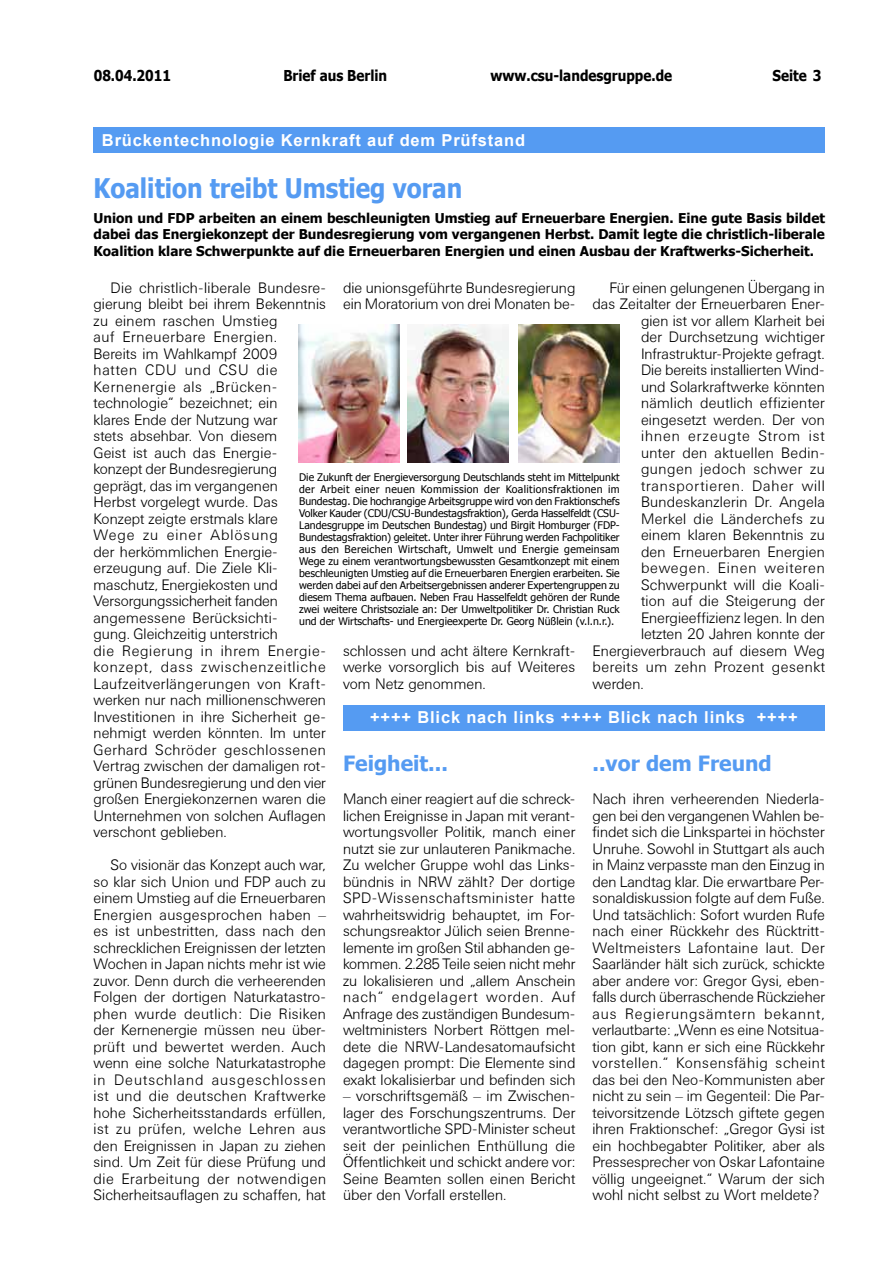
<style>
.page{position:relative;width:893px;height:1263px;background:#fff}
.page>*{position:absolute;margin:0;border:0;box-sizing:border-box;transform-origin:0 0}
.t1{font:700 27px "Tahoma";color:#559bf2;scale:.9 1}
.t2{font:700 21px "Tahoma";color:#559bf2}
.t3{font:700 16.5px "Arial";letter-spacing:.05em;color:#fff}
.t4{font:300 15px/16.5px "Univers BSK";color:#000;text-align:justify}
.t5{font:700 15px "Tahoma";color:#000;scale:.9 1}
.t6{font:300 15px "Univers BSK";letter-spacing:.02em;color:#000}
.t7{font:300 15px "Univers BSK";letter-spacing:.03em;color:#000}
.t8{font:300 15px "Univers BSK";letter-spacing:.05em;color:#000}
.t9{font:300 15px "Univers BSK";letter-spacing:.025em;color:#000}
.t10{font:300 15px "Univers BSK";letter-spacing:.06em;color:#000}
.t11{font:300 15px "Univers BSK";letter-spacing:.055em;color:#000}
.t12{font:300 15px "Univers BSK";letter-spacing:.035em;color:#000}
.t13{font:700 13.5px/16.5px "Tahoma";color:#000;text-align:justify}
.t14{font:10.5px/12px "Tahoma";color:#000;text-align:justify}
.s1{font-family:"Times New Roman";font-weight:400;font-style:italic}
</style>
<div class="page">
<div style="left:93px;top:128px;width:732px;height:25px;background:#559bf2"></div>
<div style="left:343px;top:705px;width:482px;height:26px;background:#559bf2"></div>
<img style="left:299px;top:325px;width:101px;height:137px">
<img style="left:408px;top:325px;width:101px;height:137px">
<img style="left:518px;top:325px;width:101px;height:137px">
<p class="t5" style="left:94px;top:65px;width:87px">08.04.2011</p>
<p class="t5" style="left:283px;top:65px;width:117px">Brief aus Berlin</p>
<p class="t5" style="left:490px;top:65px;width:203px">www.csu-landesgruppe.de</p>
<p class="t5" style="left:772px;top:65px;width:56px">Seite 3</p>
<p class="t3" style="left:102px;top:129px;width:425px">Brückentechnologie Kernkraft auf dem Prüfstand</p>
<h1 class="t1" style="left:94px;top:169px;width:411px">Koalition treibt Umstieg voran</h1>
<p class="t13" style="left:94px;top:209px;width:733px">Union und FDP arbeiten an einem beschleunigten Umstieg auf Erneuerbare Energien. Eine gute Basis bildet dabei das Energiekonzept der Bundesregierung vom vergangenen Herbst. Damit legte die christlich-liberale Koalition klare Schwerpunkte auf die Erneuerbaren Energien und einen Ausbau der Kraftwerks-Sicherheit.</p>
<p class="t4" style="left:609px;top:279px;width:217px">Für einen gelungenen Übergang in</p>
<p class="t4" style="left:592px;top:296px;width:234px">das Zeitalter der Erneuerbaren Ener-</p>
<p class="t4" style="left:641px;top:312px;width:185px">gien ist vor allem Klarheit bei</p>
<p class="t4" style="left:641px;top:329px;width:185px">der Durchsetzung wichtiger</p>
<p class="t4" style="left:641px;top:345px;width:185px">Infrastruktur-Projekte gefragt.</p>
<p class="t4" style="left:641px;top:362px;width:185px">Die bereits installierten Wind-</p>
<p class="t4" style="left:641px;top:378px;width:185px">und Solarkraftwerke könnten</p>
<p class="t6" style="left:641px;top:395px;width:185px">nämlich deutlich effizienter</p>
<p class="t4" style="left:641px;top:411px;width:185px">eingesetzt werden. Der von</p>
<p class="t10" style="left:641px;top:428px;width:185px">ihnen erzeugte Strom ist</p>
<p class="t6" style="left:641px;top:444px;width:185px">unter den aktuellen Bedin-</p>
<p class="t12" style="left:641px;top:461px;width:185px">gungen jedoch schwer zu</p>
<p class="t8" style="left:641px;top:477px;width:185px">transportieren. Daher will</p>
<p class="t4" style="left:641px;top:494px;width:185px">Bundeskanzlerin Dr. Angela</p>
<p class="t9" style="left:641px;top:510px;width:185px">Merkel die Länderchefs zu</p>
<p class="t4" style="left:641px;top:527px;width:185px">einem klaren Bekenntnis zu</p>
<p class="t4" style="left:641px;top:543px;width:185px">den Erneuerbaren Energien</p>
<p class="t11" style="left:641px;top:560px;width:185px">bewegen. Einen weiteren</p>
<p class="t4" style="left:641px;top:576px;width:185px">Schwerpunkt will die Koali-</p>
<p class="t4" style="left:641px;top:593px;width:185px">tion auf die Steigerung der</p>
<p class="t4" style="left:641px;top:609px;width:185px">Energieeffizienz legen. In den</p>
<p class="t4" style="left:641px;top:626px;width:185px">letzten 20 Jahren konnte der</p>
<p class="t4" style="left:592px;top:642px;width:234px">Energieverbrauch auf diesem Weg</p>
<p class="t7" style="left:592px;top:659px;width:234px">bereits um zehn Prozent gesenkt</p>
<p class="t4" style="left:592px;top:675px;width:53px">werden.</p>
<p class="t4" style="left:343px;top:279px;width:234px">die unionsgeführte Bundesregierung ein Moratorium von drei Monaten be-</p>
<p class="t4" style="left:94px;top:279px;width:234px;text-align:left;text-indent:17px">Die christlich-liberale Bundesre&shy;gierung bleibt bei ihrem Bekenntnis zu einem raschen Umstieg<br>auf Erneuerbare Energien.<br>Bereits im Wahlkampf 2009<br>hatten CDU und CSU die<br>Kernenergie als „Brücken&shy;technologie“ bezeichnet; ein<br>klares Ende der Nutzung war<br>stets absehbar. Von diesem<br>Geist ist auch das Energie&shy;konzept der Bundesregierung geprägt, das im vergangenen<br>Herbst vorgelegt wurde. Das<br>Konzept zeigte erstmals klare<br>Wege zu einer Ablösung<br>der herkömmlichen Energie&shy;erzeugung auf. Die Ziele Kli&shy;maschutz, Energiekosten und<br>Versorgungssicherheit fanden angemessene Berücksichti-<br>gung. Gleichzeitig unterstrich<br>die Regierung in ihrem Energie&shy;konzept, dass zwischenzeitliche<br>Laufzeitverlängerungen von Kraft&shy;werken nur nach millionenschweren<br>Investitionen in ihre Sicherheit ge&shy;nehmigt werden könnten. Im unter<br>Gerhard Schröder geschlossenen<br>Vertrag zwischen der damaligen rot&shy;grünen Bundesregierung und den vier großen Energiekonzernen waren die<br>Unternehmen von solchen Auflagen verschont geblieben.</p>
<p class="t4" style="left:94px;top:857px;width:234px;text-indent:17px">So visionär das Konzept auch war, so klar sich Union und FDP auch zu einem Umstieg auf die Erneuerbaren Energien ausgesprochen haben <span class="s1">– </span>es ist unbestritten, dass nach den schrecklichen Ereignissen der letzten Wochen in Japan nichts mehr ist wie zuvor. Denn durch die verheerenden Folgen der dortigen Naturkatastro&shy;phen wurde deutlich: Die Risiken der Kernenergie müssen neu über&shy;prüft und bewertet werden. Auch wenn eine solche Naturkatastrophe in Deutschland ausgeschlossen ist und die deutschen Kraftwerke hohe Sicherheitsstandards erfüllen, ist zu prüfen, welche Lehren aus den Ereignissen in Japan zu ziehen sind. Um Zeit für diese Prüfung und die Erarbeitung der notwendigen Sicherheitsauflagen zu schaffen, hat</p>
<p class="t14" style="left:299px;top:471px;width:322px">Die Zukunft der Energieversorgung Deutschlands steht im Mittelpunkt der Arbeit einer neuen Kommission der Koalitionsfraktionen im Bundestag. Die hochrangige Arbeitsgruppe wird von den Fraktionschefs Volker Kauder (CDU/CSU-Bundestagsfraktion), Gerda Hasselfeldt (CSU-Landesgruppe im Deutschen Bundestag) und Birgit Homburger (FDP-Bundestagsfraktion) geleitet. Unter ihrer Führung werden Fachpolitiker aus den Bereichen Wirtschaft, Umwelt und Energie gemeinsam Wege zu einem verantwortungsbewussten Gesamtkonzept mit einem beschleunigten Umstieg auf die Erneuerbaren Energien erarbeiten. Sie werden dabei auf den Arbeitsergebnissen anderer Expertengruppen zu diesem Thema aufbauen. Neben Frau Hasselfeldt gehören der Runde zwei weitere Christsoziale an: Der Umweltpolitiker Dr. Christian Ruck und der Wirtschafts- und Energieexperte Dr. Georg Nüßlein (v.l.n.r.).</p>
<p class="t4" style="left:343px;top:642px;width:234px">schlossen und acht ältere Kernkraft&shy;werke vorsorglich bis auf Weiteres vom Netz genommen.</p>
<p class="t3" style="left:370px;top:706px;width:429px">++++ Blick nach links ++++ Blick nach links ++++</p>
<h2 class="t2" style="left:343px;top:748px;width:106px">Feigheit...</h2>
<p class="t4" style="left:343px;top:791px;width:234px">Manch einer reagiert auf die schreck&shy;lichen Ereignisse in Japan mit verant&shy;wortungsvoller Politik, manch einer nutzt sie zur unlauteren Panikmache.<br>Zu welcher Gruppe wohl das Links&shy;bündnis in NRW zählt? Der dortige SPD-Wissenschaftsminister hatte wahrheitswidrig behauptet, im For&shy;schungsreaktor Jülich seien Brenne&shy;lemente im großen Stil abhanden ge&shy;kommen. 2.285 Teile seien nicht mehr zu lokalisieren und „allem Anschein nach“ endgelagert worden. Auf Anfrage des zuständigen Bundesum&shy;weltministers Norbert Röttgen mel&shy;dete die NRW-Landesatomaufsicht dagegen prompt: Die Elemente sind exakt lokalisierbar und befinden sich</p>
<p class="t4" style="left:343px;top:1088px;width:234px"><span class="s1">–</span> vorschriftsgemäß <span class="s1">–</span> im Zwischen&shy;lager des Forschungszentrums. Der verantwortliche SPD-Minister scheut seit der peinlichen Enthüllung die Öffentlichkeit und schickt andere vor:<br>Seine Beamten sollen einen Bericht über den Vorfall erstellen.</p>
<h2 class="t2" style="left:592px;top:748px;width:181px">..vor dem Freund</h2>
<p class="t4" style="left:592px;top:791px;width:234px;text-align:left">Nach ihren verheerenden Niederla&shy;gen bei den vergangenen Wahlen be&shy;findet sich die Linkspartei in höchster Unruhe. Sowohl in Stuttgart als auch in Mainz verpasste man den Einzug in den Landtag klar. Die erwartbare Per&shy;sonaldiskussion folgte auf dem Fuße.<br>Und tatsächlich: Sofort wurden Rufe nach einer Rückkehr des Rücktritt-Weltmeisters Lafontaine laut. Der Saarländer hält sich zurück, schickte aber andere vor: Gregor Gysi, eben&shy;falls durch überraschende Rückzieher aus Regierungsämtern bekannt, verlautbarte: „Wenn es eine Notsitua&shy;tion gibt, kann er sich eine Rückkehr vorstellen.“ Konsensfähig scheint das bei den Neo-Kommunisten aber nicht zu sein <span class="s1">–</span> im Gegenteil: Die Par&shy;teivorsitzende Lötzsch giftete gegen ihren Fraktionschef: „Gregor Gysi ist ein hochbegabter Politiker, aber als Pressesprecher von Oskar Lafontaine völlig ungeeignet.“ Warum der sich wohl nicht selbst zu Wort meldete?</p>
</div>
